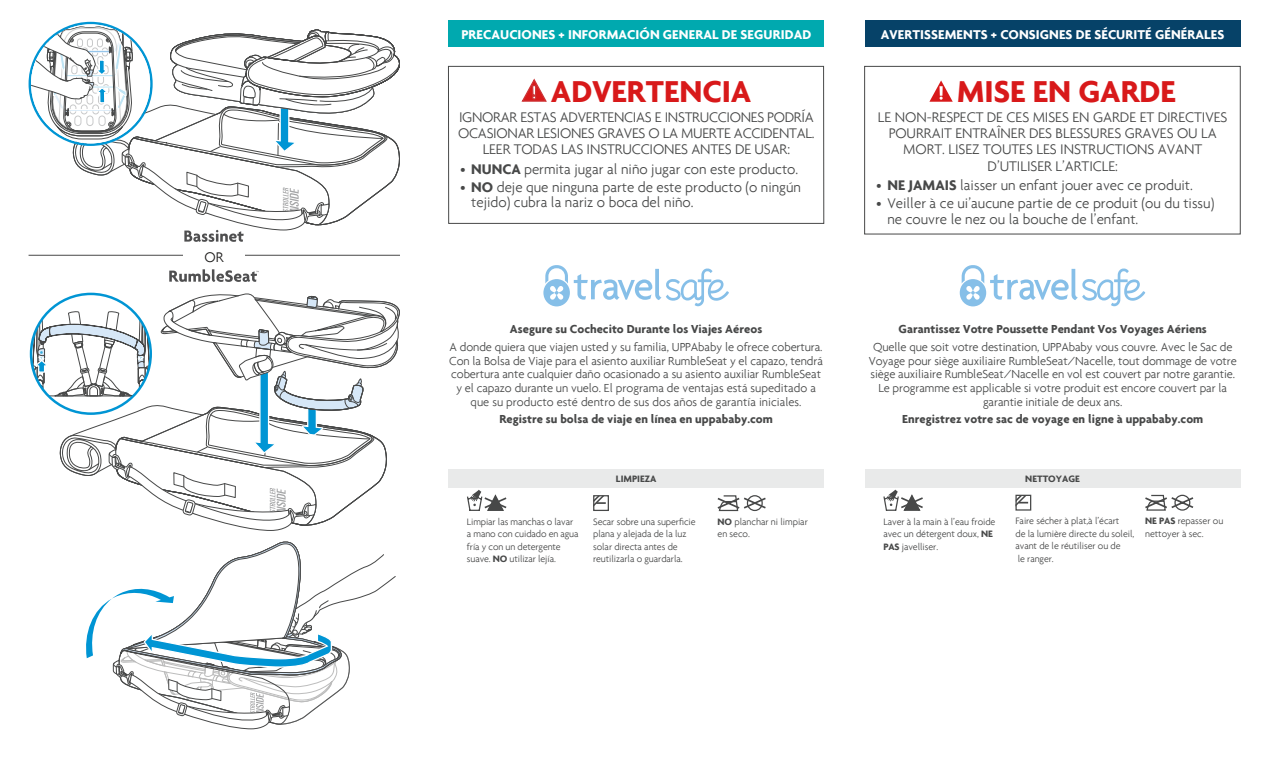
<style>
.page{position:relative;width:1261px;height:766px;background:#fff}
.page>*{position:absolute;margin:0;border:0;box-sizing:border-box;transform-origin:0 0}
.t1{font:700 32.5px "Agenda";color:#d8191a}
.t2{font:300 15px/16.2px "Agenda";letter-spacing:-.005em;color:#474848;text-align:center}
.t3{font:300 15px "Agenda";color:#1c1b1a}
.t4{font:700 13.75px "Agenda";letter-spacing:.005em;color:#fff}
.t5{font:300 12.5px/13.8px "Agenda";letter-spacing:-.005em;color:#474848;text-align:center}
.t6{font:700 12.5px "Agenda";color:#474848}
.t7{font:300 10px/12.5px "Agenda";letter-spacing:-.01em;color:#474848}
.t8{font:700 10px "Agenda";color:#474848}
.s1{font-weight:700}
</style>
<div class="page">
<svg style="left:959px;top:265px;width:186px;height:41px"></svg>
<svg style="left:929px;top:80px;width:23px;height:22px"></svg>
<div style="left:864px;top:66px;width:376px;height:168px;border:1px solid #474848"></div>
<svg style="left:521px;top:78px;width:26px;height:24px"></svg>
<div style="left:448px;top:66px;width:376px;height:158px;border:1px solid #474848"></div>
<svg style="left:543px;top:265px;width:185px;height:41px"></svg>
<div style="left:449px;top:20px;width:375px;height:27px;background:#00a9af"></div>
<div style="left:864px;top:20px;width:376px;height:27px;background:#064268"></div>
<div style="left:864px;top:468px;width:376px;height:19px;background:#e9eaea"></div>
<svg style="left:883px;top:489px;width:40px;height:22px"></svg>
<div style="left:1015px;top:494px;width:16px;height:16px;border:1px solid #474848"></div>
<svg style="left:1015px;top:495px;width:13px;height:11px"></svg>
<svg style="left:1145px;top:494px;width:49px;height:17px"></svg>
<div style="left:448px;top:468px;width:376px;height:19px;background:#e9eaea"></div>
<svg style="left:467px;top:489px;width:40px;height:22px"></svg>
<div style="left:593px;top:495px;width:16px;height:16px;border:1px solid #474848"></div>
<svg style="left:593px;top:495px;width:12px;height:12px"></svg>
<svg style="left:717px;top:495px;width:49px;height:16px"></svg>
<svg style="left:31px;top:293px;width:369px;height:437px"></svg>
<svg style="left:29px;top:22px;width:371px;height:260px"></svg>
<p class="t3" style="left:204px;top:250px;width:21px">OR</p>
<p class="t4" style="left:461px;top:29px;width:351px">PRECAUCIONES + INFORMACIÓN GENERAL DE SEGURIDAD</p>
<p class="t4" style="left:880px;top:29px;width:345px">AVERTISSEMENTS + CONSIGNES DE SÉCURITÉ GÉNÉRALES</p>
<h1 class="t1" style="left:551px;top:78px;width:202px">ADVERTENCIA</h1>
<p class="t2" style="left:458px;top:110px;width:358px">IGNORAR ESTAS ADVERTENCIAS E INSTRUCCIONES PODRÍA<br>OCASIONAR LESIONES GRAVES O LA MUERTE ACCIDENTAL.<br>LEER TODAS LAS INSTRUCCIONES ANTES DE USAR:</p>
<p class="t2" style="left:460px;top:162px;width:340px">• <span class="s1">NUNCA</span> permita jugar al niño jugar con este producto.</p>
<p class="t2" style="left:471px;top:180px;width:331px;line-height:15.6px;text-align:left;text-indent:-11px">• <span class="s1">NO</span> deje que ninguna parte de este producto (o ningún tejido) cubra la nariz o boca del niño.</p>
<p class="t6" style="left:510px;top:324px;width:254px">Asegure su Cochecito Durante los Viajes Aéreos</p>
<p class="t5" style="left:449px;top:340px;width:375px">A donde quiera que viajen usted y su familia, UPPAbaby le ofrece cobertura.<br>Con la Bolsa de Viaje para el asiento auxiliar RumbleSeat y el capazo, tendrá cobertura ante cualquier daño ocasionado a su asiento auxiliar RumbleSeat y el capazo durante un vuelo. El programa de ventajas está supeditado a que su producto esté dentro de sus dos años de garantía iniciales.</p>
<p class="t6" style="left:499px;top:414px;width:275px">Registre su bolsa de viaje en línea en uppababy.com</p>
<p class="t8" style="left:616px;top:474px;width:42px">LIMPIEZA</p>
<p class="t7" style="left:467px;top:516px;width:113px">Limpiar las manchas o lavar a mano con cuidado en agua fría y con un detergente suave. <span class="s1">NO</span> utilizar lejía.</p>
<p class="t7" style="left:593px;top:516px;width:104px">Secar sobre una superficie plana y alejada de la luz solar directa antes de reutilizarla o guardarla.</p>
<p class="t7" style="left:717px;top:516px;width:92px"><span class="s1">NO</span> planchar ni limpiar en seco.</p>
<h1 class="t1" style="left:956px;top:78px;width:221px">MISE EN GARDE</h1>
<p class="t2" style="left:878px;top:110px;width:351px">LE NON-RESPECT DE CES MISES EN GARDE ET DIRECTIVES POURRAIT ENTRAÎNER DES BLESSURES GRAVES OU LA MORT. LISEZ TOUTES LES INSTRUCTIONS AVANT D’UTILISER L’ARTICLE:</p>
<p class="t2" style="left:876px;top:178px;width:318px">• <span class="s1">NE JAMAIS</span> laisser un enfant jouer avec ce produit.</p>
<p class="t2" style="left:887px;top:196px;width:328px;line-height:15.6px;text-align:left;text-indent:-11px">• Veiller à ce ui’aucune partie de ce produit (ou du tissu) ne couvre le nez ou la bouche de l’enfant.</p>
<p class="t6" style="left:898px;top:324px;width:310px">Garantissez Votre Poussette Pendant Vos Voyages Aériens</p>
<p class="t5" style="left:868px;top:340px;width:369px">Quelle que soit votre destination, UPPAbaby vous couvre. Avec le Sac de Voyage pour siège auxiliaire RumbleSeat/Nacelle, tout dommage de votre siège auxiliaire RumbleSeat/Nacelle en vol est couvert par notre garantie.<br>Le programme est applicable si votre produit est encore couvert par la garantie initiale de deux ans.</p>
<p class="t6" style="left:902px;top:414px;width:302px">Enregistrez votre sac de voyage en ligne à uppababy.com</p>
<p class="t8" style="left:1025px;top:474px;width:56px">NETTOYAGE</p>
<p class="t7" style="left:883px;top:515px;width:114px">Laver à la main à l’eau froide avec un détergent doux, <span class="s1">NE<br>PAS</span> javelliser.</p>
<p class="t7" style="left:1015px;top:515px;width:120px">Faire sécher à plat,à l’écart<br>de la lumière directe du soleil, avant de le réutiliser ou de<br>le ranger.</p>
<p class="t7" style="left:1145px;top:515px;width:80px"><span class="s1">NE PAS</span> repasser ou nettoyer à sec.</p>
</div>
